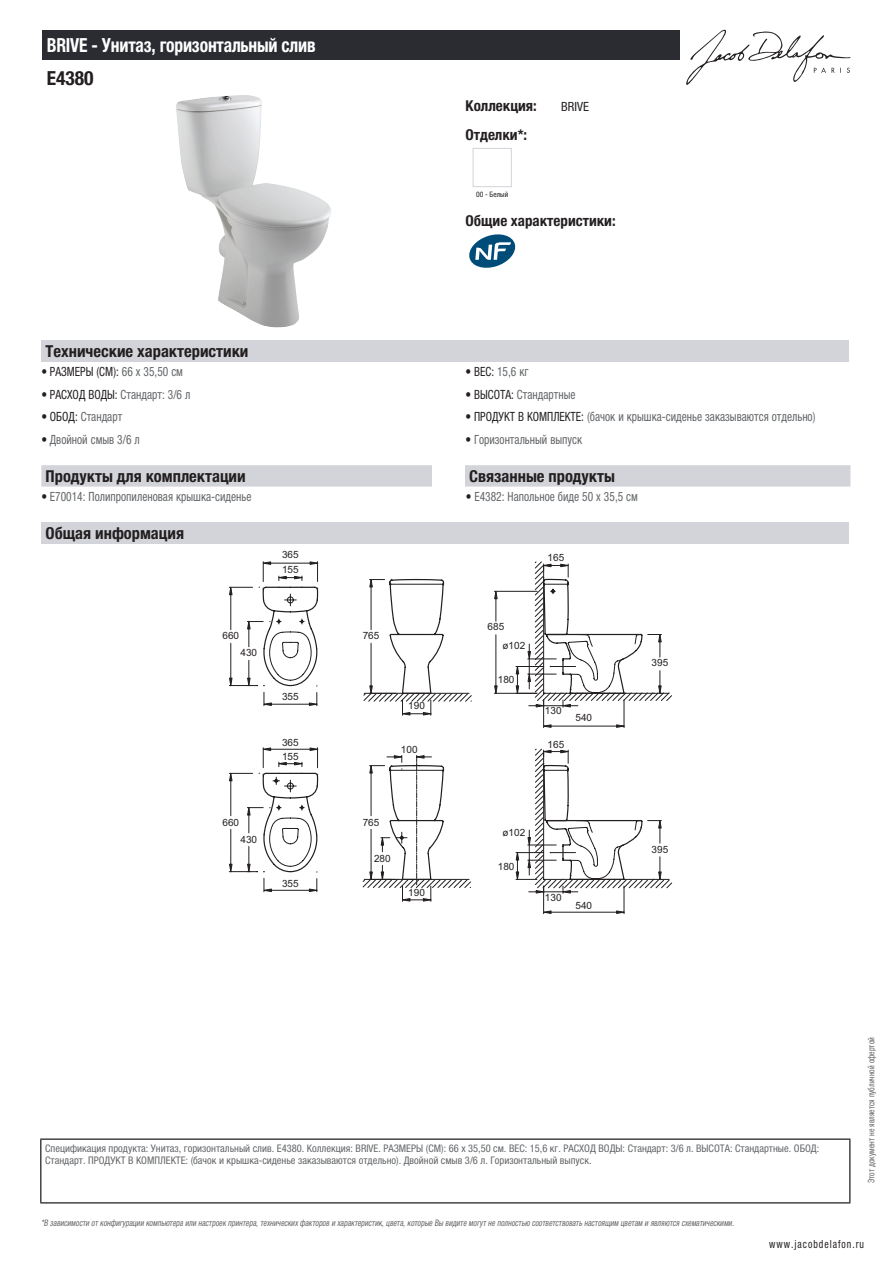
<style>
.page{position:relative;width:893px;height:1263px;background:#fff}
.page>*{position:absolute;margin:0;border:0;box-sizing:border-box;transform-origin:0 0}
.t1{font:700 condensed 19.5px "Helvetica Neue LTCYR";letter-spacing:-.01em;color:#fff;scale:.9 1}
.t2{font:700 condensed 19.5px "Helvetica Neue LTCYR";color:#231f20}
.t3{font:700 condensed 16.5px "Helvetica Neue LTCYR";color:#231f20}
.t4{font:700 condensed 15px "Helvetica Neue LTCYR";color:#231f20}
.t5{font:condensed 12.75px "Helvetica Neue LTCYR";color:#626568;scale:.9 1}
.t6{font:condensed 12.75px "Helvetica Neue LTCYR";color:#231f20;scale:.9 1}
.t7{font:condensed 12.75px "Helvetica Neue LTCYR";color:#231f20}
.t8{font:condensed 11.25px "Helvetica Neue LTCYR";letter-spacing:.1em;color:#231f20;scale:.87 1}
.t9{font:condensed 10.5px/12px "Helvetica Neue LTCYR";color:#626568}
.t10{font:10.05px "Arial";color:#231f20}
.t11{font:italic condensed 9px "Helvetica Neue LTCYR";color:#626568;scale:.87 1}
.t12{font:condensed 9px "Helvetica Neue LTCYR";color:#626568;scale:.87 1}
.t13{font:condensed 7.5px "Helvetica Neue LTCYR";color:#231f20}
.s1{color:#626568}
.s2{color:#231f20}
</style>
<div class="page">
<svg style="left:686px;top:30px;width:164px;height:55px"></svg>
<img style="left:176px;top:95px;width:156px;height:233px">
<div style="left:473px;top:148px;width:39px;height:39px;border:1px solid #d3d4da"></div>
<svg style="left:469px;top:234px;width:46px;height:34px"></svg>
<div style="left:41px;top:340px;width:808px;height:22px;background:#d3d4da"></div>
<svg style="left:41px;top:465px;width:809px;height:22px;background:#d4d5db"></svg>
<div style="left:432px;top:465px;width:33px;height:22px;background:#fff"></div>
<div style="left:41px;top:522px;width:808px;height:21px;background:#d3d4da"></div>
<svg style="left:229px;top:561px;width:443px;height:167px"></svg>
<svg style="left:229px;top:747px;width:443px;height:167px"></svg>
<div style="left:43px;top:30px;width:637px;height:30px;background:#2a2c32"></div>
<hr style="left:40px;top:1138px;width:810px;height:2px;background:#040503">
<hr style="left:40px;top:1140px;width:1px;height:62px;background:#040503">
<hr style="left:849px;top:1140px;width:1px;height:62px;background:#040503">
<hr style="left:40px;top:1202px;width:810px;height:1px;background:#040503">
<h1 class="t1" style="left:47px;top:34px;width:300px">BRIVE - Унитаз, горизонтальный слив</h1>
<h1 class="t2" style="left:47px;top:67px;width:48px">E4380</h1>
<h3 class="t4" style="left:466px;top:97px;width:73px">Коллекция:</h3>
<p class="t7" style="left:561px;top:99px;width:29px">BRIVE</p>
<h3 class="t4" style="left:466px;top:126px;width:63px">Отделки*:</h3>
<p class="t13" style="left:476px;top:190px;width:34px">00 - Белый</p>
<h3 class="t4" style="left:466px;top:212px;width:152px">Общие характеристики:</h3>
<h2 class="t3" style="left:46px;top:342px;width:204px">Технические характеристики</h2>
<p class="t6" style="left:41px;top:364px;width:159px">• РАЗМЕРЫ (СМ): <span class="s1">66 x 35,50 см</span></p>
<p class="t5" style="left:466px;top:364px;width:72px"><span class="s2">• ВЕС:</span> 15,6 кг</p>
<p class="t5" style="left:41px;top:387px;width:167px"><span class="s2">• РАСХОД ВОДЫ:</span> Стандарт: 3/6 л</p>
<p class="t5" style="left:466px;top:387px;width:124px"><span class="s2">• ВЫСОТА:</span> Стандартные</p>
<p class="t5" style="left:41px;top:410px;width:91px"><span class="s2">• ОБОД:</span> Стандарт</p>
<p class="t5" style="left:466px;top:410px;width:390px"><span class="s2">• ПРОДУКТ В КОМПЛЕКТЕ:</span> (бачок и крышка-сиденье заказываются отдельно)</p>
<p class="t5" style="left:41px;top:432px;width:111px"><span class="s2">•</span> Двойной смыв 3/6 л</p>
<p class="t5" style="left:466px;top:432px;width:131px"><span class="s2">•</span> Горизонтальный выпуск</p>
<h2 class="t3" style="left:46px;top:467px;width:202px">Продукты для комплектации</h2>
<h2 class="t3" style="left:469px;top:467px;width:147px">Связанные продукты</h2>
<p class="t5" style="left:41px;top:489px;width:235px"><span class="s2">•</span> E70014: Полипропиленовая крышка-сиденье</p>
<p class="t5" style="left:466px;top:489px;width:193px"><span class="s2">•</span> E4382: Напольное биде 50 x 35,5 см</p>
<h2 class="t3" style="left:46px;top:524px;width:140px">Общая информация</h2>
<p class="t10" style="left:282px;top:548px;width:18px">365</p>
<p class="t10" style="left:548px;top:551px;width:18px">165</p>
<p class="t10" style="left:222px;top:628px;width:18px">660</p>
<p class="t10" style="left:240px;top:645px;width:18px">430</p>
<p class="t10" style="left:222px;top:815px;width:18px">660</p>
<p class="t10" style="left:240px;top:833px;width:18px">430</p>
<p class="t10" style="left:282px;top:563px;width:18px">155</p>
<p class="t10" style="left:282px;top:689px;width:18px">355</p>
<p class="t10" style="left:282px;top:735px;width:18px">365</p>
<p class="t10" style="left:282px;top:750px;width:18px">155</p>
<p class="t10" style="left:282px;top:876px;width:18px">355</p>
<p class="t10" style="left:363px;top:628px;width:18px">765</p>
<p class="t10" style="left:408px;top:699px;width:18px">190</p>
<p class="t10" style="left:401px;top:743px;width:18px">100</p>
<p class="t10" style="left:363px;top:815px;width:18px">765</p>
<p class="t10" style="left:374px;top:851px;width:18px">280</p>
<p class="t10" style="left:408px;top:886px;width:18px">190</p>
<p class="t10" style="left:488px;top:620px;width:18px">685</p>
<p class="t10" style="left:502px;top:639px;width:24px">ø102</p>
<p class="t10" style="left:498px;top:672px;width:18px">180</p>
<p class="t10" style="left:545px;top:704px;width:18px">130</p>
<p class="t10" style="left:548px;top:738px;width:18px">165</p>
<p class="t10" style="left:575px;top:711px;width:18px">540</p>
<p class="t10" style="left:502px;top:826px;width:24px">ø102</p>
<p class="t10" style="left:498px;top:860px;width:18px">180</p>
<p class="t10" style="left:545px;top:891px;width:18px">130</p>
<p class="t10" style="left:575px;top:898px;width:18px">540</p>
<p class="t10" style="left:652px;top:656px;width:18px">395</p>
<p class="t10" style="left:652px;top:843px;width:18px">395</p>
<p class="t9" style="left:45px;top:1142px;width:776px">Спецификация продукта: Унитаз, горизонтальный слив. E4380. Коллекция: BRIVE. РАЗМЕРЫ (СМ): 66 x 35,50 см. ВЕС: 15,6 кг. РАСХОД ВОДЫ: Стандарт: 3/6 л. ВЫСОТА: Стандартные. ОБОД:<br>Стандарт. ПРОДУКТ В КОМПЛЕКТЕ: (бачок и крышка-сиденье заказываются отдельно). Двойной смыв 3/6 л. Горизонтальный выпуск.</p>
<p class="t11" style="left:41px;top:1218px;width:800px">*В зависимости отконфигурации компьютера или настроек принтера,техническихфакторов и характеристик,цвета,которые Вы видите могутне полностью соответствоватьнастоящим цветам и являются схематическими.</p>
<p class="t12" style="left:866px;top:1183px;width:169px;rotate:-90deg">Этот документ не является публичной офертой</p>
<p class="t8" style="left:769px;top:1237px;width:110px">www.jacobdelafon.ru</p>
</div>
